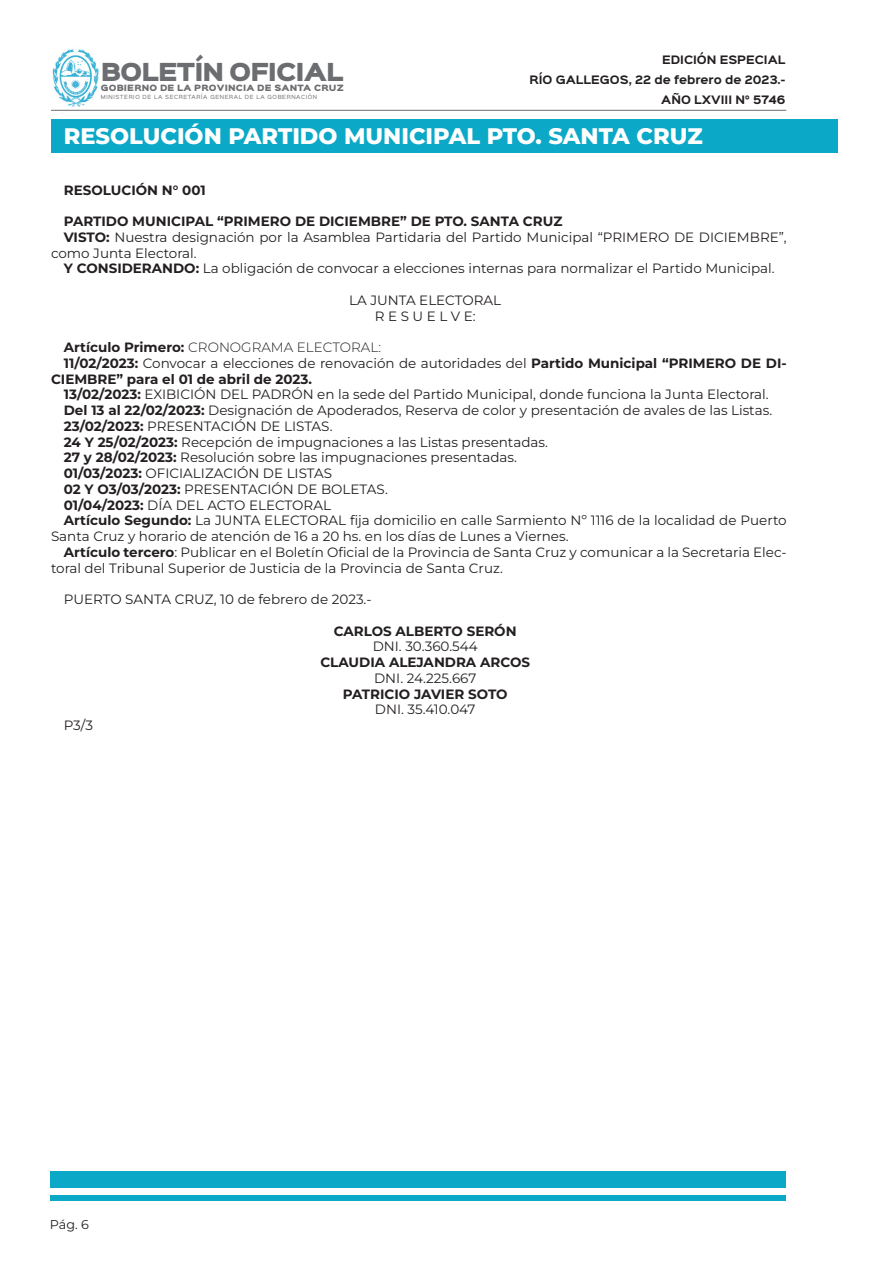
<style>
.page{position:relative;width:893px;height:1263px;background:#fff}
.page>*{position:absolute;margin:0;border:0;box-sizing:border-box;transform-origin:0 0}
.t1{font:800 22.5px "Montserrat";color:#fff}
.t2{font:22.35px "Sinkin Sans 900 X Black";letter-spacing:-.04em;color:#6c6d70}
.t3{font:13.5px/15.8px "Montserrat";color:#231f20}
.t4{font:700 13.5px/15.8px "Montserrat";color:#231f20}
.t5{font:300 13.5px "Montserrat";color:#231f20}
.t6{font:12.75px "Montserrat";color:#231f20}
.t7{font:700 10.5px/20px "Sinkin Sans 700";color:#231f20;text-align:right}
.t8{font:7.8px "Sinkin Sans 900 X Black";letter-spacing:.02em;color:#6c6d70}
.t9{font:5.1px "Sinkin Sans 400";letter-spacing:.12em;color:#6c6d70}
.s1{font-weight:700}
.s2{font-weight:400}
</style>
<div class="page">
<img style="left:52px;top:49px;width:46px;height:57px">
<hr style="left:51px;top:110px;width:735px;height:1px;background:#6c6d70">
<div style="left:51px;top:119px;width:787px;height:33px;background:#0ba9c7"></div>
<div style="left:50px;top:1171px;width:735px;height:17px;background:#0ba9c7"></div>
<div style="left:50px;top:1195px;width:735px;height:5px;background:#0ba9c7"></div>
<h2 class="t2" style="left:101px;top:61px;width:244px">BOLETÍN OFICIAL</h2>
<p class="t8" style="left:101px;top:84px;width:245px">GOBIERNO DE LA PROVINCIA DE SANTA CRUZ</p>
<p class="t9" style="left:101px;top:93px;width:218px">MINISTERIO DE LA SECRETARÍA GENERAL DE LA GOBERNACIÓN</p>
<p class="t7" style="left:529px;top:50px;width:257px">EDICIÓN ESPECIAL<br>RÍO GALLEGOS, 22 de febrero de 2023.-<br>AÑO LXVIII N° 5746</p>
<p class="t1" style="left:64px;top:121px;width:640px">RESOLUCIÓN PARTIDO MUNICIPAL PTO. SANTA CRUZ</p>
<p class="t4" style="left:64px;top:181px;width:144px">RESOLUCIÓN N° 001</p>
<p class="t4" style="left:64px;top:213px;width:500px">PARTIDO MUNICIPAL “PRIMERO DE DICIEMBRE” DE PTO. SANTA CRUZ</p>
<p class="t3" style="left:51px;top:229px;width:737px;text-indent:13px"><span class="s1">VISTO:</span> Nuestra designación por la Asamblea Partidaria del Partido Municipal “PRIMERO DE DICIEMBRE”, como Junta Electoral.</p>
<p class="t3" style="left:64px;top:260px;width:712px"><span class="s1">Y CONSIDERANDO:</span> La obligación de convocar a elecciones internas para normalizar el Partido Municipal.</p>
<p class="t3" style="left:349px;top:292px;width:153px">LA JUNTA ELECTORAL</p>
<p class="t3" style="left:375px;top:307px;width:102px">R E S U E L V E:</p>
<p class="t5" style="left:64px;top:338px;width:319px"><span class="s1">Artículo Primero:</span> CRONOGRAMA ELECTORAL:</p>
<p class="t4" style="left:51px;top:354px;width:737px;text-indent:13px">11/02/2023: <span class="s2">Convocar a elecciones de renovación de autoridades del</span> Partido Municipal “PRIMERO DE DI-<br>CIEMBRE” para el 01 de abril de 2023.</p>
<p class="t3" style="left:64px;top:386px;width:706px"><span class="s1">13/02/2023:</span> EXIBICIÓN DEL PADRÓN en la sede del Partido Municipal, donde funciona la Junta Electoral.</p>
<p class="t3" style="left:64px;top:402px;width:710px"><span class="s1">Del 13 al 22/02/2023:</span> Designación de Apoderados, Reserva de color y presentación de avales de las Listas.</p>
<p class="t3" style="left:64px;top:418px;width:270px"><span class="s1">23/02/2023:</span> PRESENTACIÓN DE LISTAS.</p>
<p class="t3" style="left:64px;top:433px;width:486px"><span class="s1">24 Y 25/02/2023:</span> Recepción de impugnaciones a las Listas presentadas.</p>
<p class="t3" style="left:64px;top:449px;width:455px"><span class="s1">27 y 28/02/2023:</span> Resolución sobre las impugnaciones presentadas.</p>
<p class="t3" style="left:64px;top:465px;width:270px"><span class="s1">01/03/2023:</span> OFICIALIZACIÓN DE LISTAS</p>
<p class="t3" style="left:64px;top:481px;width:326px"><span class="s1">02 Y O3/03/2023:</span> PRESENTACIÓN DE BOLETAS.</p>
<p class="t3" style="left:64px;top:496px;width:269px"><span class="s1">01/04/2023:</span> DÍA DEL ACTO ELECTORAL</p>
<p class="t3" style="left:51px;top:512px;width:737px;text-indent:13px"><span class="s1">Artículo Segundo:</span> La JUNTA ELECTORAL fija domicilio en calle Sarmiento Nº 1116 de la localidad de Puerto<br>Santa Cruz y horario de atención de 16 a 20 hs. en los días de Lunes a Viernes.</p>
<p class="t3" style="left:51px;top:544px;width:737px;text-indent:13px"><span class="s1">Artículo tercero</span>: Publicar en el Boletín Oficial de la Provincia de Santa Cruz y comunicar a la Secretaria Elec&shy;toral del Tribunal Superior de Justicia de la Provincia de Santa Cruz.</p>
<p class="t3" style="left:64px;top:591px;width:309px">PUERTO SANTA CRUZ, 10 de febrero de 2023.-</p>
<p class="t4" style="left:334px;top:622px;width:184px">CARLOS ALBERTO SERÓN</p>
<p class="t3" style="left:373px;top:638px;width:106px">DNI. 30.360.544</p>
<p class="t4" style="left:320px;top:654px;width:211px">CLAUDIA ALEJANDRA ARCOS</p>
<p class="t3" style="left:374px;top:670px;width:104px">DNI. 24.225.667</p>
<p class="t4" style="left:343px;top:685px;width:166px">PATRICIO JAVIER SOTO</p>
<p class="t3" style="left:375px;top:701px;width:102px">DNI. 35.410.047</p>
<p class="t3" style="left:64px;top:717px;width:31px">P3/3</p>
<p class="t6" style="left:50px;top:1215px;width:41px">Pág. 6</p>
</div>
